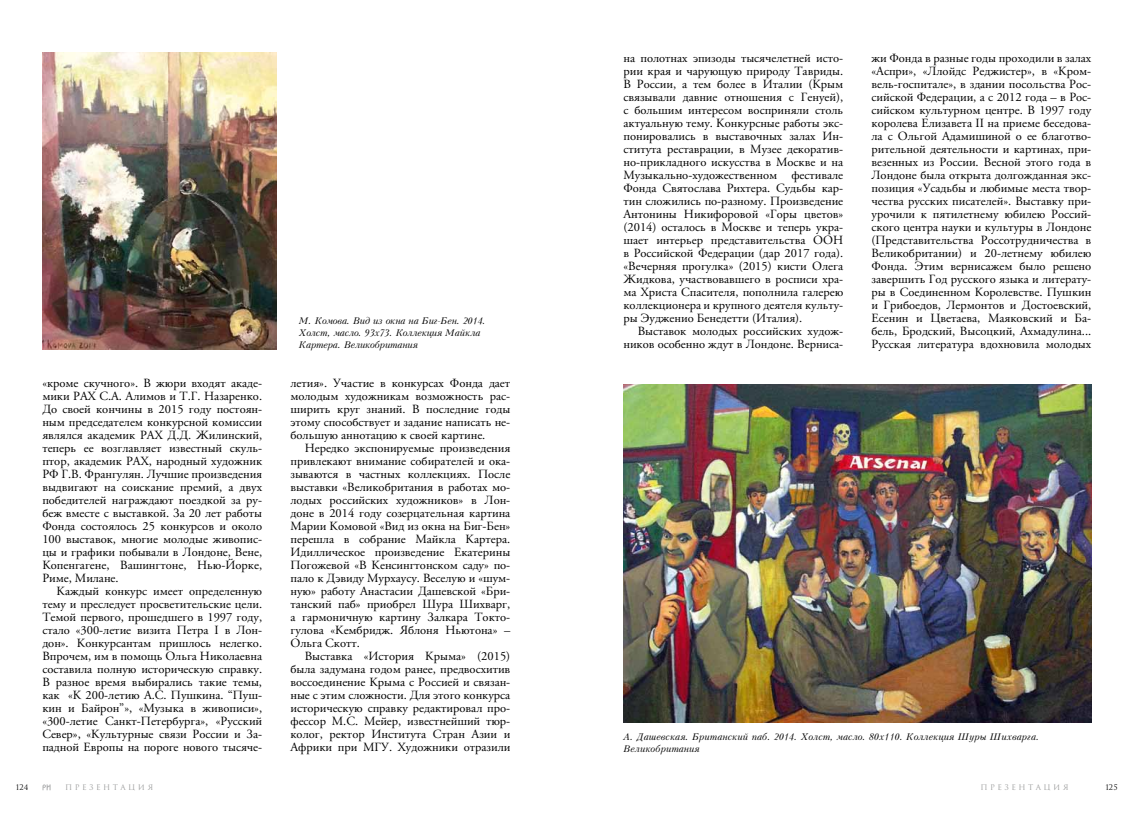
<style>
.page{position:relative;width:1134px;height:823px;background:#fff}
.page>*{position:absolute;margin:0;border:0;box-sizing:border-box;transform-origin:0 0}
.t1{font:12.5px/13px "APC Garamond";color:#000;text-align:justify}
.t2{font:italic 9px/12px "Kudryashev";letter-spacing:-.02em;color:#000}
.t3{font:italic 9px/12px "Kudryashev";color:#000}
.t4{font:7.5px "Romul";letter-spacing:.33em;color:#9c9d9d}
.t5{font:7.5px "Romul";color:#000}
</style>
<div class="page">
<svg style="left:43px;top:784px;width:8px;height:5px"></svg>
<img style="left:42px;top:52px;width:234px;height:297px">
<img style="left:623px;top:384px;width:468px;height:338px">
<p class="t1" style="left:42px;top:376px;width:221px">«кроме скучного». В жюри входят акаде&shy;мики РАХ С.А. Алимов и Т.Г. Назаренко.<br>До своей кончины в 2015 году постоян&shy;ным председателем конкурсной комиссии являлся академик РАХ Д.Д. Жилинский, теперь ее возглавляет известный скуль&shy;птор, академик РАХ, народный художник РФ Г.В. Франгулян. Лучшие произведения выдвигают на соискание премий, а двух победителей награждают поездкой за ру&shy;беж вместе с выставкой. За 20 лет работы Фонда состоялось 25 конкурсов и около 100 выставок, многие молодые живопис&shy;цы и графики побывали в Лондоне, Вене, Копенгагене, Вашингтоне, Нью-Йорке, Риме, Милане.</p>
<p class="t1" style="left:42px;top:584px;width:221px;text-indent:14px">Каждый конкурс имеет определенную тему и преследует просветительские цели.<br>Темой первого, прошедшего в 1997 году, стало «300-летие визита Петра I в Лон&shy;дон». Конкурсантам пришлось нелегко.<br>Впрочем, им в помощь Ольга Николаевна составила полную историческую справку.<br>В разное время выбирались такие темы, как «К 200-летию А.С. Пушкина. “Пуш&shy;кин и Байрон”», «Музыка в живописи», «300-летие Санкт-Петербурга», «Русский Север», «Культурные связи России и За&shy;падной Европы на пороге нового тысяче-</p>
<p class="t2" style="left:299px;top:314px;width:188px">М. Комова. Вид из окна на Биг-Бен. 2014.<br>Холст, масло. 93х73. Коллекция Майкла<br>Картера. Великобритания</p>
<p class="t1" style="left:290px;top:376px;width:221px">летия». Участие в конкурсах Фонда дает молодым художникам возможность рас&shy;ширить круг знаний. В последние годы этому способствует и задание написать не&shy;большую аннотацию к своей картине.</p>
<p class="t1" style="left:290px;top:441px;width:221px;text-indent:14px">Нередко экспонируемые произведения привлекают внимание собирателей и ока&shy;зываются в частных коллекциях. После выставки «Великобритания в работах мо&shy;лодых российских художников» в Лон&shy;доне в 2014 году созерцательная картина Марии Комовой «Вид из окна на Биг-Бен» перешла в собрание Майкла Картера.<br>Идиллическое произведение Екатерины Погожевой «В Кенсингтонском саду» по&shy;пало к Дэвиду Мурхаусу. Веселую и «шум&shy;ную» работу Анастасии Дашевской «Бри&shy;танский паб» приобрел Шура Шихварг, а гармоничную картину Залкара Токто&shy;гулова «Кембридж. Яблоня Ньютона» – Ольга Скотт.</p>
<p class="t1" style="left:290px;top:649px;width:221px;text-indent:14px">Выставка «История Крыма» (2015) была задумана годом ранее, предвосхитив воссоединение Крыма с Россией и связан&shy;ные с этим сложности. Для этого конкурса историческую справку редактировал про&shy;фессор М.С. Мейер, известнейший тюр&shy;колог, ректор Института Стран Азии и Африки при МГУ. Художники отразили</p>
<p class="t1" style="left:623px;top:51px;width:221px">на полотнах эпизоды тысячелетней исто&shy;рии края и чарующую природу Тавриды.<br>В России, а тем более в Италии (Крым связывали давние отношения с Генуей), с большим интересом восприняли столь актуальную тему. Конкурсные работы экс&shy;понировались в выставочных залах Ин&shy;ститута реставрации, в Музее декоратив&shy;но-прикладного искусства в Москве и на Музыкально-художественном фестивале Фонда Святослава Рихтера. Судьбы кар&shy;тин сложились по-разному. Произведение Антонины Никифоровой «Горы цветов» (2014) осталось в Москве и теперь укра&shy;шает интерьер представительства ООН в Российской Федерации (дар 2017 года). «Вечерняя прогулка» (2015) кисти Олега Жидкова, участвовавшего в росписи хра&shy;ма Христа Спасителя, пополнила галерею коллекционера и крупного деятеля культу&shy;ры Эудженио Бенедетти (Италия).</p>
<p class="t1" style="left:623px;top:324px;width:221px;text-align:right">Выставок молодых российских худож&shy;ников особенно ждут в Лондоне. Верниса-</p>
<p class="t1" style="left:871px;top:51px;width:221px">жи Фонда в разные годы проходили в залах «Аспри», «Ллойдс Реджистер», в «Кром&shy;вель-госпитале», в здании посольства Рос&shy;сийской Федерации, а с 2012 года – в Рос&shy;сийском культурном центре. В 1997 году королева Елизавета II на приеме беседова&shy;ла с Ольгой Адамишиной о ее благотво&shy;рительной деятельности и картинах, при&shy;везенных из России. Весной этого года в Лондоне была открыта долгожданная экс&shy;позиция «Усадьбы и любимые места твор&shy;чества русских писателей». Выставку при&shy;урочили к пятилетнему юбилею Россий&shy;ского центра науки и культуры в Лондоне (Представительства Россотрудничества в Великобритании) и 20-летнему юбилею Фонда. Этим вернисажем было решено завершить Год русского языка и литерату&shy;ры в Соединенном Королевстве. Пушкин и Грибоедов, Лермонтов и Достоевский, Есенин и Цветаева, Маяковский и Ба&shy;бель, Бродский, Высоцкий, Ахмадулина...<br>Русская литература вдохновила молодых</p>
<p class="t3" style="left:623px;top:730px;width:417px">А. Дашевская. Британский паб. 2014. Холст, масло. 80х110. Коллекция Шуры Шихварга.<br>Великобритания</p>
<p class="t5" style="left:16px;top:782px;width:14px">124</p>
<p class="t4" style="left:65px;top:782px;width:90px">презентация</p>
<p class="t4" style="left:980px;top:782px;width:90px">презентация</p>
<p class="t5" style="left:1105px;top:782px;width:14px">125</p>
</div>
